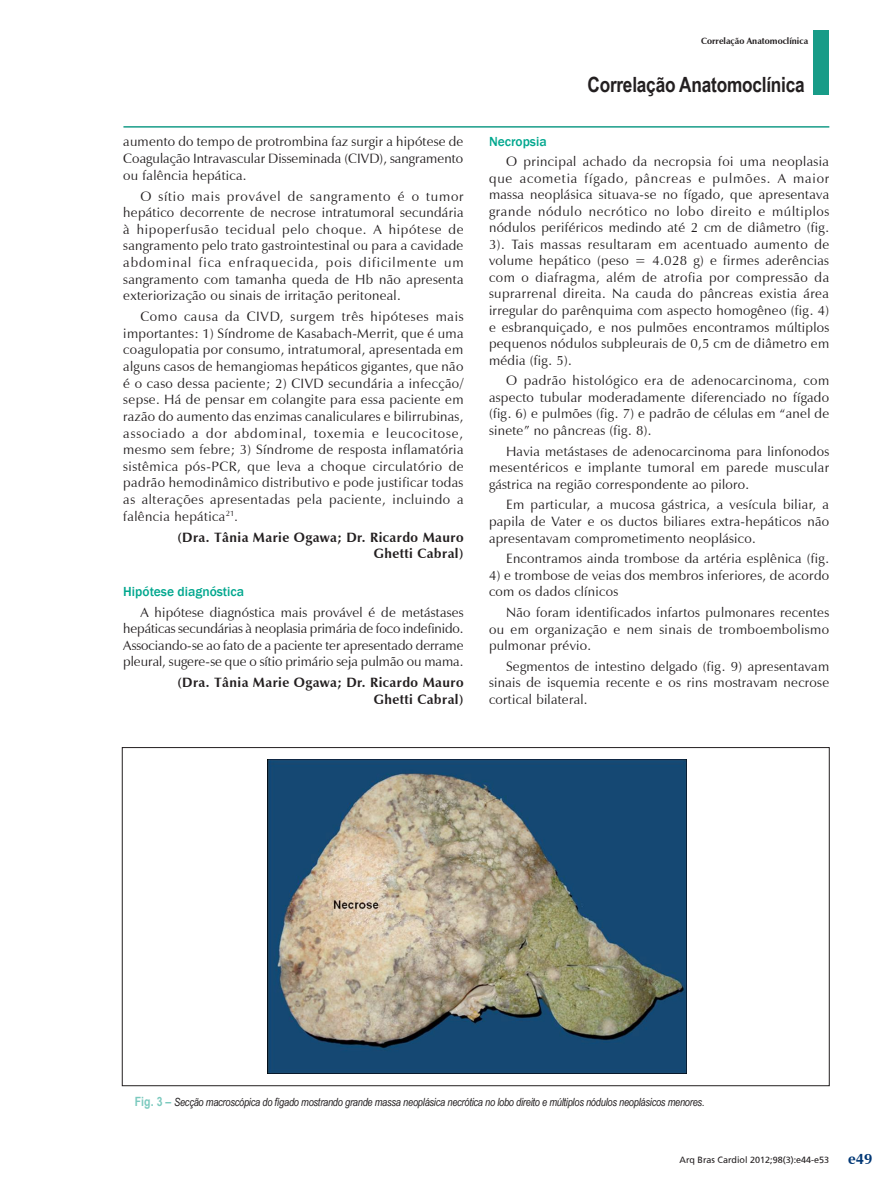
<style>
.page{position:relative;width:893px;height:1191px;background:#fff}
.page>*{position:absolute;margin:0;border:0;box-sizing:border-box;transform-origin:0 0}
.t1{font:700 21px "Arial Narrow";letter-spacing:-.01em;color:#231f20}
.t2{font:700 15px "Zapf Humanist 601 BT";color:#013775}
.Texto{font:13.5px/16.5px "Zapf Humanist 601 BT";letter-spacing:.02em;color:#231f20;text-align:justify}
.Texto-2{font:700 13.5px/16.6px "Zapf Humanist 601 BT";letter-spacing:.03em;color:#231f20;text-align:right}
.Subtítulo{font:500 13.5px "Franklin Gothic";color:#00a78e}
._04_FIGURA_ref{font:italic 11.25px "Arial Narrow";letter-spacing:-.02em;color:#231f20}
.t3{font:9px "Frutiger";color:#231f20}
.t4{font:700 9px "Zapf Humanist 601 BT";color:#231f20}
.s1{font-style:italic}
.s2{font-weight:700;font-style:normal;font-size:12.75px;color:#7bc9be}
</style>
<div class="page">
<div style="left:813px;top:30px;width:16px;height:64px;background:#189c88"></div>
<hr style="left:123px;top:126px;width:706px;height:2px;background:#189c88">
<img style="left:268px;top:759px;width:419px;height:314px">
<p class="Texto" style="left:123px;top:133px;width:342px">aumento do tempo de protrombina faz surgir a hipótese de Coagulação Intravascular Disseminada (CIVD), sangramento ou falência hepática.</p>
<p class="Texto" style="left:123px;top:187px;width:342px;text-indent:17px">O sítio mais provável de sangramento é o tumor hepático decorrente de necrose intratumoral secundária à hipoperfusão tecidual pelo choque. A hipótese de sangramento pelo trato gastrointestinal ou para a cavidade abdominal fica enfraquecida, pois dificilmente um sangramento com tamanha queda de Hb não apresenta exteriorização ou sinais de irritação peritoneal.</p>
<p class="Texto" style="left:123px;top:308px;width:342px;text-indent:17px">Como causa da CIVD, surgem três hipóteses mais importantes: 1) Síndrome de Kasabach-Merrit, que é uma coagulopatia por consumo, intratumoral, apresentada em alguns casos de hemangiomas hepáticos gigantes, que não é o caso dessa paciente; 2) CIVD secundária a infecção/ sepse. Há de pensar em colangite para essa paciente em razão do aumento das enzimas canaliculares e bilirrubinas, associado a dor abdominal, toxemia e leucocitose, mesmo sem febre; 3) Síndrome de resposta inflamatória sistêmica pós-PCR, que leva a choque circulatório de padrão hemodinâmico distributivo e pode justificar todas as alterações apresentadas pela paciente, incluindo a falência hepática<sup>21</sup><span class="s1">.</span></p>
<p class="Texto-2" style="left:177px;top:528px;width:288px">(Dra. Tânia Marie Ogawa; Dr. Ricardo Mauro<br>Ghetti Cabral)</p>
<p class="Subtítulo" style="left:123px;top:583px;width:122px">Hipótese diagnóstica</p>
<p class="Texto" style="left:123px;top:603px;width:342px;text-indent:17px">A hipótese diagnóstica mais provável é de metástases hepáticas secundárias à neoplasia primária de foco indefinido.<br>Associando-se ao fato de a paciente ter apresentado derrame pleural, sugere-se que o sítio primário seja pulmão ou mama.</p>
<p class="Texto-2" style="left:177px;top:674px;width:288px">(Dra. Tânia Marie Ogawa; Dr. Ricardo Mauro<br>Ghetti Cabral)</p>
<p class="t4" style="left:701px;top:36px;width:109px">Correlação Anatomoclínica</p>
<h1 class="t1" style="left:587px;top:69px;width:219px">Correlação Anatomoclínica</h1>
<p class="Subtítulo" style="left:489px;top:133px;width:59px">Necropsia</p>
<p class="Texto" style="left:489px;top:153px;width:342px;text-indent:17px">O principal achado da necropsia foi uma neoplasia que acometia fígado, pâncreas e pulmões. A maior massa neoplásica situava-se no fígado, que apresentava grande nódulo necrótico no lobo direito e múltiplos nódulos periféricos medindo até 2 cm de diâmetro (fig.<br>3). Tais massas resultaram em acentuado aumento de volume hepático (peso = 4.028 g) e firmes aderências com o diafragma, além de atrofia por compressão da suprarrenal direita. Na cauda do pâncreas existia área irregular do parênquima com aspecto homogêneo (fig. 4) e esbranquiçado, e nos pulmões encontramos múltiplos pequenos nódulos subpleurais de 0,5 cm de diâmetro em média (fig. 5).</p>
<p class="Texto" style="left:489px;top:372px;width:342px;text-indent:17px">O padrão histológico era de adenocarcinoma, com aspecto tubular moderadamente diferenciado no fígado (fig. 6) e pulmões (fig. 7) e padrão de células em “anel de sinete” no pâncreas (fig. 8).</p>
<p class="Texto" style="left:489px;top:443px;width:342px;text-indent:17px">Havia metástases de adenocarcinoma para linfonodos mesentéricos e implante tumoral em parede muscular gástrica na região correspondente ao piloro.</p>
<p class="Texto" style="left:489px;top:496px;width:342px;text-indent:17px">Em particular, a mucosa gástrica, a vesícula biliar, a papila de Vater e os ductos biliares extra-hepáticos não apresentavam comprometimento neoplásico.</p>
<p class="Texto" style="left:506px;top:550px;width:325px">Encontramos ainda trombose da artéria esplênica (fig.</p>
<p class="Texto" style="left:489px;top:567px;width:342px">4) e trombose de veias dos membros inferiores, de acordo com os dados clínicos</p>
<p class="Texto" style="left:489px;top:604px;width:342px;text-indent:17px">Não foram identificados infartos pulmonares recentes ou em organização e nem sinais de tromboembolismo pulmonar prévio.</p>
<p class="Texto" style="left:489px;top:658px;width:342px;text-indent:17px">Segmentos de intestino delgado (fig. 9) apresentavam sinais de isquemia recente e os rins mostravam necrose cortical bilateral.</p>
<p class="_04_FIGURA_ref" style="left:135px;top:1094px;width:571px"><span class="s2">Fig. 3 –</span> Secção macroscópica do fígado mostrando grande massa neoplásica necrótica no lobo direito e múltiplos nódulos neoplásicos menores.</p>
<p class="t3" style="left:680px;top:1154px;width:151px">Arq Bras Cardiol 2012;98(3):e44-e53</p>
<p class="t2" style="left:848px;top:1149px;width:26px">e49</p>
</div>
